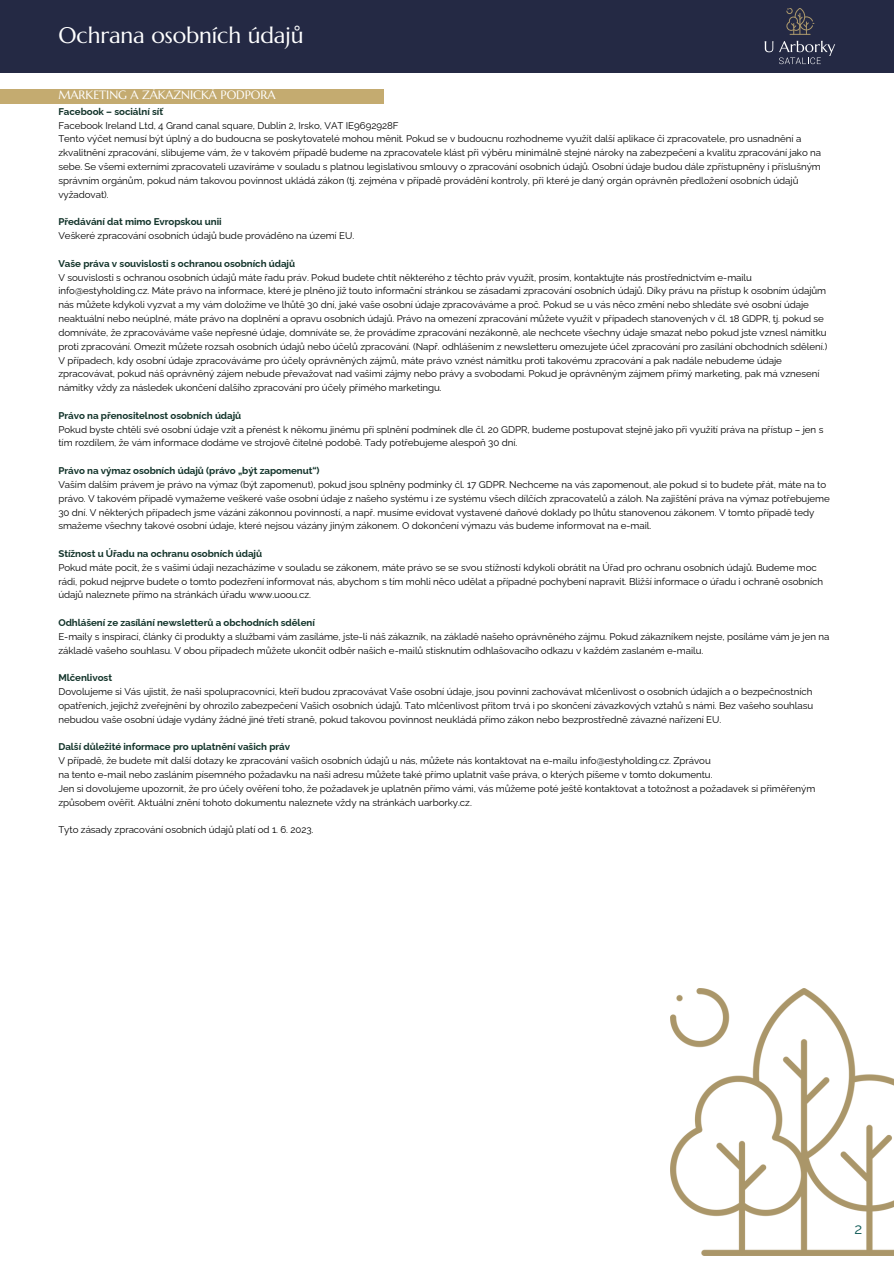
<style>
.page{position:relative;width:894px;height:1264px;background:#fff}
.page>*{position:absolute;margin:0;border:0;box-sizing:border-box;transform-origin:0 0}
.t1{font:22.5px "Marcellus";letter-spacing:-.005em;color:#fff}
.t2{font:15px "Raleway";color:#0f5955}
.t3{font:12px "Marcellus";letter-spacing:-.005em;color:#fff}
.t4{font:9.75px/13.8px "Raleway";letter-spacing:-.005em;color:#000}
.t5{font:700 9.75px "Raleway";letter-spacing:-.005em;color:#12332a}
</style>
<div class="page">
<div style="left:0;top:89px;width:384px;height:15px;background:#c4ab70"></div>
<div style="left:0;top:0;width:893px;height:72px;background:#242944"></div>
<svg style="left:764px;top:41px;width:71px;height:23px"></svg>
<svg style="left:786px;top:8px;width:27px;height:27px"></svg>
<img style="left:670px;top:988px;width:223px;height:266px">
<p class="t1" style="left:58px;top:21px;width:246px">Ochrana osobních údajů</p>
<p class="t3" style="left:58px;top:88px;width:219px">MARKETING A ZÁKAZNICKÁ PODPORA</p>
<p class="t5" style="left:58px;top:106px;width:106px">Facebook – sociální síť</p>
<p class="t4" style="left:58px;top:118px;width:764px">Facebook Ireland Ltd, 4 Grand canal square, Dublin 2, Irsko, VAT IE9692928F<br>Tento výčet nemusí být úplný a do budoucna se poskytovatelé mohou měnit. Pokud se v budoucnu rozhodneme využít další aplikace či zpracovatele, pro usnadnění a zkvalitnění zpracování, slibujeme vám, že v takovém případě budeme na zpracovatele klást při výběru minimálně stejné nároky na zabezpečení a kvalitu zpracování jako na sebe. Se všemi externími zpracovateli uzavíráme v souladu s platnou legislativou smlouvy o zpracování osobních údajů. Osobní údaje budou dále zpřístupněny i příslušným správním orgánům, pokud nám takovou povinnost ukládá zákon (tj. zejména v případě provádění kontroly, při které je daný orgán oprávněn předložení osobních údajů vyžadovat).</p>
<p class="t5" style="left:58px;top:216px;width:165px">Předávání dat mimo Evropskou unii</p>
<p class="t4" style="left:58px;top:229px;width:297px">Veškeré zpracování osobních údajů bude prováděno na území EU.</p>
<p class="t5" style="left:58px;top:257px;width:238px">Vaše práva v souvislosti s ochranou osobních údajů</p>
<p class="t4" style="left:58px;top:270px;width:770px">V souvislosti s ochranou osobních údajů máte řadu práv. Pokud budete chtít některého z těchto práv využít, prosím, kontaktujte nás prostřednictvím e-mailu info@estyholding.cz. Máte právo na informace, které je plněno již touto informační stránkou se zásadami zpracování osobních údajů. Díky právu na přístup k osobním údajům nás můžete kdykoli vyzvat a my vám doložíme ve lhůtě 30 dní, jaké vaše osobní údaje zpracováváme a proč. Pokud se u vás něco změní nebo shledáte své osobní údaje neaktuální nebo neúplné, máte právo na doplnění a opravu osobních údajů. Právo na omezení zpracování můžete využít v případech stanovených v čl. 18 GDPR, tj. pokud se domníváte, že zpracováváme vaše nepřesné údaje, domníváte se, že provádíme zpracování nezákonně, ale nechcete všechny údaje smazat nebo pokud jste vznesl námitku proti zpracování. Omezit můžete rozsah osobních údajů nebo účelů zpracování. (Např. odhlášením z newsletteru omezujete účel zpracování pro zasílání obchodních sdělení.)<br>V případech, kdy osobní údaje zpracováváme pro účely oprávněných zájmů, máte právo vznést námitku proti takovému zpracování a pak nadále nebudeme údaje zpracovávat, pokud náš oprávněný zájem nebude převažovat nad vašimi zájmy nebo právy a svobodami. Pokud je oprávněným zájmem přímý marketing, pak má vznesení námitky vždy za následek ukončení dalšího zpracování pro účely přímého marketingu.</p>
<p class="t5" style="left:58px;top:409px;width:184px">Právo na přenositelnost osobních údajů</p>
<p class="t4" style="left:58px;top:422px;width:766px">Pokud byste chtěli své osobní údaje vzít a přenést k někomu jinému při splnění podmínek dle čl. 20 GDPR, budeme postupovat stejně jako při využití práva na přístup – jen s tím rozdílem, že vám informace dodáme ve strojově čitelné podobě. Tady potřebujeme alespoň 30 dní.</p>
<p class="t5" style="left:58px;top:465px;width:262px">Právo na výmaz osobních údajů (právo „být zapomenut“)</p>
<p class="t4" style="left:58px;top:477px;width:772px">Vaším dalším právem je právo na výmaz (být zapomenut), pokud jsou splněny podmínky čl. 17 GDPR. Nechceme na vás zapomenout, ale pokud si to budete přát, máte na to právo. V takovém případě vymažeme veškeré vaše osobní údaje z našeho systému i ze systému všech dílčích zpracovatelů a záloh. Na zajištění práva na výmaz potřebujeme 30 dní. V některých případech jsme vázáni zákonnou povinností, a např. musíme evidovat vystavené daňové doklady po lhůtu stanovenou zákonem. V tomto případě tedy smažeme všechny takové osobní údaje, které nejsou vázány jiným zákonem. O dokončení výmazu vás budeme informovat na e-mail.</p>
<p class="t5" style="left:58px;top:548px;width:205px">Stížnost u Úřadu na ochranu osobních údajů</p>
<p class="t4" style="left:58px;top:560px;width:766px">Pokud máte pocit, že s vašimi údaji nezacházíme v souladu se zákonem, máte právo se se svou stížností kdykoli obrátit na Úřad pro ochranu osobních údajů. Budeme moc rádi, pokud nejprve budete o tomto podezření informovat nás, abychom s tím mohli něco udělat a případné pochybení napravit. Bližší informace o úřadu i ochraně osobních údajů naleznete přímo na stránkách úřadu www.uoou.cz.</p>
<p class="t5" style="left:58px;top:617px;width:258px">Odhlášení ze zasílání newsletterů a obchodních sdělení</p>
<p class="t4" style="left:58px;top:629px;width:772px">E-maily s inspirací, články či produkty a službami vám zasíláme, jste-li náš zákazník, na základě našeho oprávněného zájmu. Pokud zákazníkem nejste, posíláme vám je jen na základě vašeho souhlasu. V obou případech můžete ukončit odběr našich e-mailů stisknutím odhlašovacího odkazu v každém zaslaném e-mailu.</p>
<p class="t5" style="left:58px;top:672px;width:55px">Mlčenlivost</p>
<p class="t4" style="left:58px;top:685px;width:756px;text-align:justify">Dovolujeme si Vás ujistit, že naši spolupracovníci, kteří budou zpracovávat Vaše osobní údaje, jsou povinni zachovávat mlčenlivost o osobních údajích a o bezpečnostních opatřeních, jejichž zveřejnění by ohrozilo zabezpečení Vašich osobních údajů. Tato mlčenlivost přitom trvá i po skončení závazkových vztahů s námi. Bez vašeho souhlasu nebudou vaše osobní údaje vydány žádné jiné třetí straně, pokud takovou povinnost neukládá přímo zákon nebo bezprostředně závazné nařízení EU.</p>
<p class="t5" style="left:58px;top:741px;width:233px">Další důležité informace pro uplatnění vašich práv</p>
<p class="t4" style="left:58px;top:754px;width:758px">V případě, že budete mít další dotazy ke zpracování vašich osobních údajů u nás, můžete nás kontaktovat na e-mailu info@estyholding.cz. Zprávou<br>na tento e-mail nebo zasláním písemného požadavku na naši adresu můžete také přímo uplatnit vaše práva, o kterých píšeme v tomto dokumentu.<br>Jen si dovolujeme upozornit, že pro účely ověření toho, že požadavek je uplatněn přímo vámi, vás můžeme poté ještě kontaktovat a totožnost a požadavek si přiměřeným způsobem ověřit. Aktuální znění tohoto dokumentu naleznete vždy na stránkách uarborky.cz.</p>
<p class="t4" style="left:58px;top:823px;width:256px">Tyto zásady zpracování osobních údajů platí od 1. 6. 2023.</p>
<h1 class="t2" style="left:854px;top:1219px;width:9px">2</h1>
</div>
